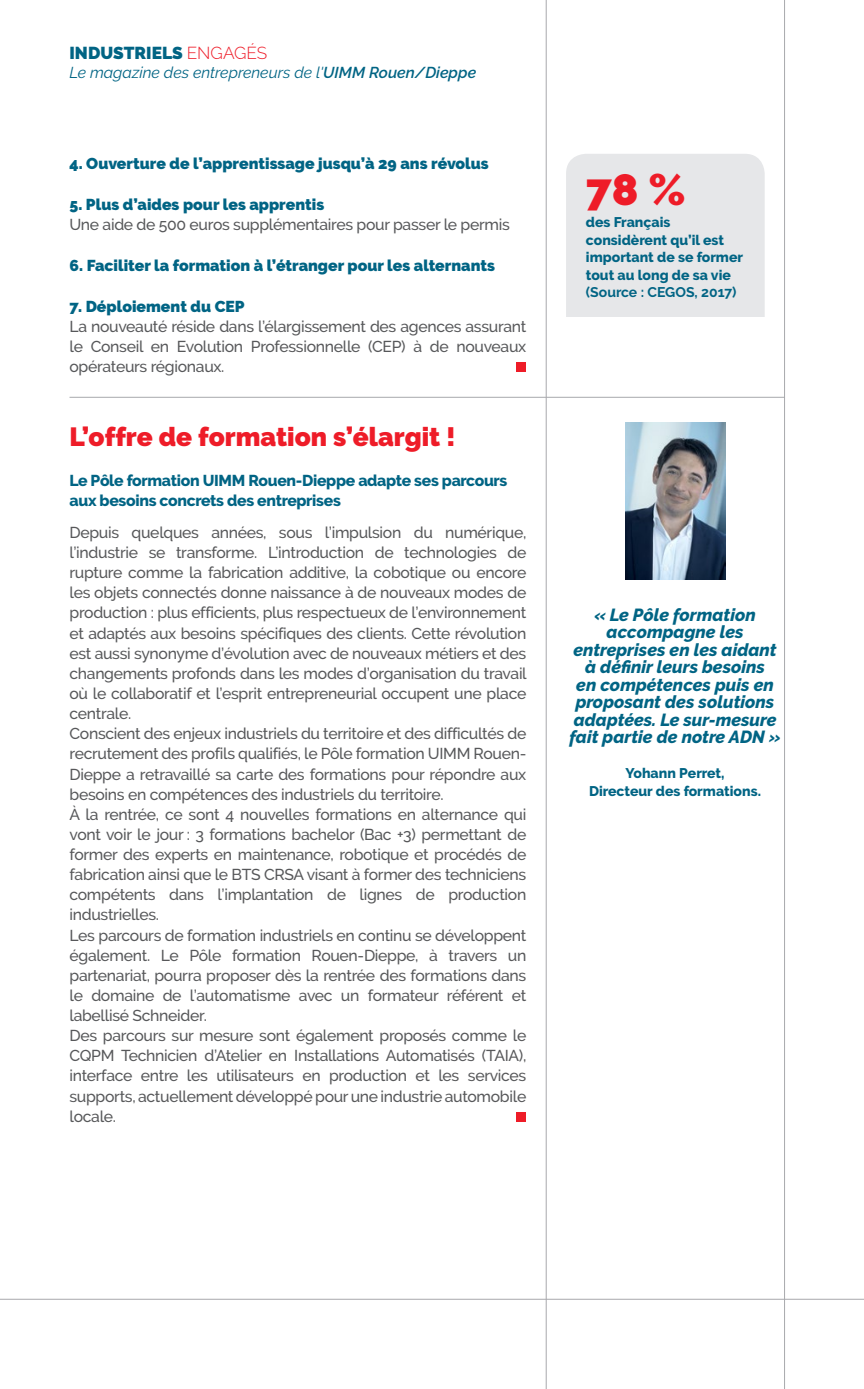
<style>
.page{position:relative;width:864px;height:1389px;background:#fff}
.page>*{position:absolute;margin:0;border:0;box-sizing:border-box;transform-origin:0 0}
.t1{font:900 43.75px "Raleway";color:#ee1c28}
.t2{font:900 26.25px "Raleway";color:#ee1c28}
.t3{font:italic 800 17.5px/17.5px "Raleway";color:#016484;text-align:center}
.t4{font:900 17.32px "Raleway";color:#016484}
.t5{font:500 15.75px/20.1px "Raleway";letter-spacing:-.02em;color:#57585a;text-align:justify}
.t6{font:900 15.75px "Raleway";color:#016484}
.t7{font:800 15.75px/20.1px "Raleway";letter-spacing:-.02em;color:#016484}
.t8{font:italic 15.75px "Raleway";color:#016484}
.t9{font:800 14px/17.5px "Raleway";color:#016484;text-align:center}
.t10{font:700 14px "Raleway";color:#016484}
.s1{font-weight:300;color:#ee1c28}
.s2{font-weight:600}
</style>
<div class="page">
<hr style="left:783px;top:0;width:1px;height:1389px;background:#a8a9ad">
<hr style="left:545px;top:0;width:1px;height:1389px;background:#a8a9ad">
<hr style="left:0;top:1299px;width:863px;height:1px;background:#a8a9ad">
<hr style="left:69px;top:397px;width:715px;height:1px;background:#a8a9ad">
<div style="left:516px;top:362px;width:10px;height:10px;background:#ee1c28"></div>
<div style="left:516px;top:1112px;width:10px;height:10px;background:#ee1c28"></div>
<img style="left:625px;top:423px;width:100px;height:156px">
<div style="left:566px;top:154px;width:198px;height:163px;background:#e6e7e9"></div>
<p class="t4" style="left:69px;top:43px;width:199px">INDUSTRIELS <span class="s1">ENGAGÉS</span></p>
<p class="t8" style="left:69px;top:64px;width:408px">Le magazine des entrepreneurs de l'<span class="s2">UIMM Rouen/Dieppe</span></p>
<p class="t6" style="left:69px;top:154px;width:420px">4. Ouverture de l’apprentissage jusqu’à 29 ans révolus</p>
<p class="t6" style="left:69px;top:195px;width:256px">5. Plus d’aides pour les apprentis</p>
<p class="t5" style="left:69px;top:214px;width:441px">Une aide de 500 euros supplémentaires pour passer le permis</p>
<p class="t6" style="left:69px;top:256px;width:427px">6. Faciliter la formation à l’étranger pour les alternants</p>
<p class="t6" style="left:69px;top:297px;width:177px">7. Déploiement du CEP</p>
<p class="t5" style="left:69px;top:316px;width:458px">La nouveauté réside dans l’élargissement des agences assurant le Conseil en Evolution Professionnelle (CEP) à de nouveaux opérateurs régionaux.</p>
<h2 class="t2" style="left:69px;top:422px;width:387px">L’offre de formation s’élargit !</h2>
<p class="t7" style="left:69px;top:471px;width:439px">Le Pôle formation UIMM Rouen-Dieppe adapte ses parcours aux besoins concrets des entreprises</p>
<p class="t5" style="left:69px;top:522px;width:458px;text-align:left">Depuis quelques années, sous l’impulsion du numérique, l’industrie se transforme. L’introduction de technologies de rupture comme la fabrication additive, la cobotique ou encore les objets connectés donne naissance à de nouveaux modes de production : plus efficients, plus respectueux de l’environnement et adaptés aux besoins spécifiques des clients. Cette révolution est aussi synonyme d’évolution avec de nouveaux métiers et des changements profonds dans les modes d’organisation du travail où le collaboratif et l’esprit entrepreneurial occupent une place centrale.<br>Conscient des enjeux industriels du territoire et des difficultés de recrutement des profils qualifiés, le Pôle formation UIMM Rouen-Dieppe a retravaillé sa carte des formations pour répondre aux besoins en compétences des industriels du territoire.<br>À la rentrée, ce sont 4 nouvelles formations en alternance qui vont voir le jour : 3 formations bachelor (Bac +3) permettant de former des experts en maintenance, robotique et procédés de fabrication ainsi que le BTS CRSA visant à former des techniciens compétents dans l’implantation de lignes de production industrielles.<br>Les parcours de formation industriels en continu se développent également. Le Pôle formation Rouen-Dieppe, à travers un partenariat, pourra proposer dès la rentrée des formations dans le domaine de l’automatisme avec un formateur référent et labellisé Schneider.<br>Des parcours sur mesure sont également proposés comme le CQPM Technicien d’Atelier en Installations Automatisés (TAIA), interface entre les utilisateurs en production et les services supports, actuellement développé pour une industrie automobile locale.</p>
<h1 class="t1" style="left:585px;top:164px;width:101px">78 %</h1>
<p class="t9" style="left:585px;top:214px;width:159px;text-align:left">des Français considèrent qu’il est important de se former tout au long de sa vie</p>
<p class="t10" style="left:585px;top:284px;width:152px">(Source : CEGOS, 2017)</p>
<p class="t3" style="left:569px;top:606px;width:212px">« Le Pôle formation accompagne les entreprises en les aidant à définir leurs besoins<br>en compétences puis en proposant des solutions adaptées. Le sur-mesure fait partie de notre ADN »</p>
<p class="t9" style="left:589px;top:764px;width:173px">Yohann Perret,<br>Directeur des formations.</p>
</div>
